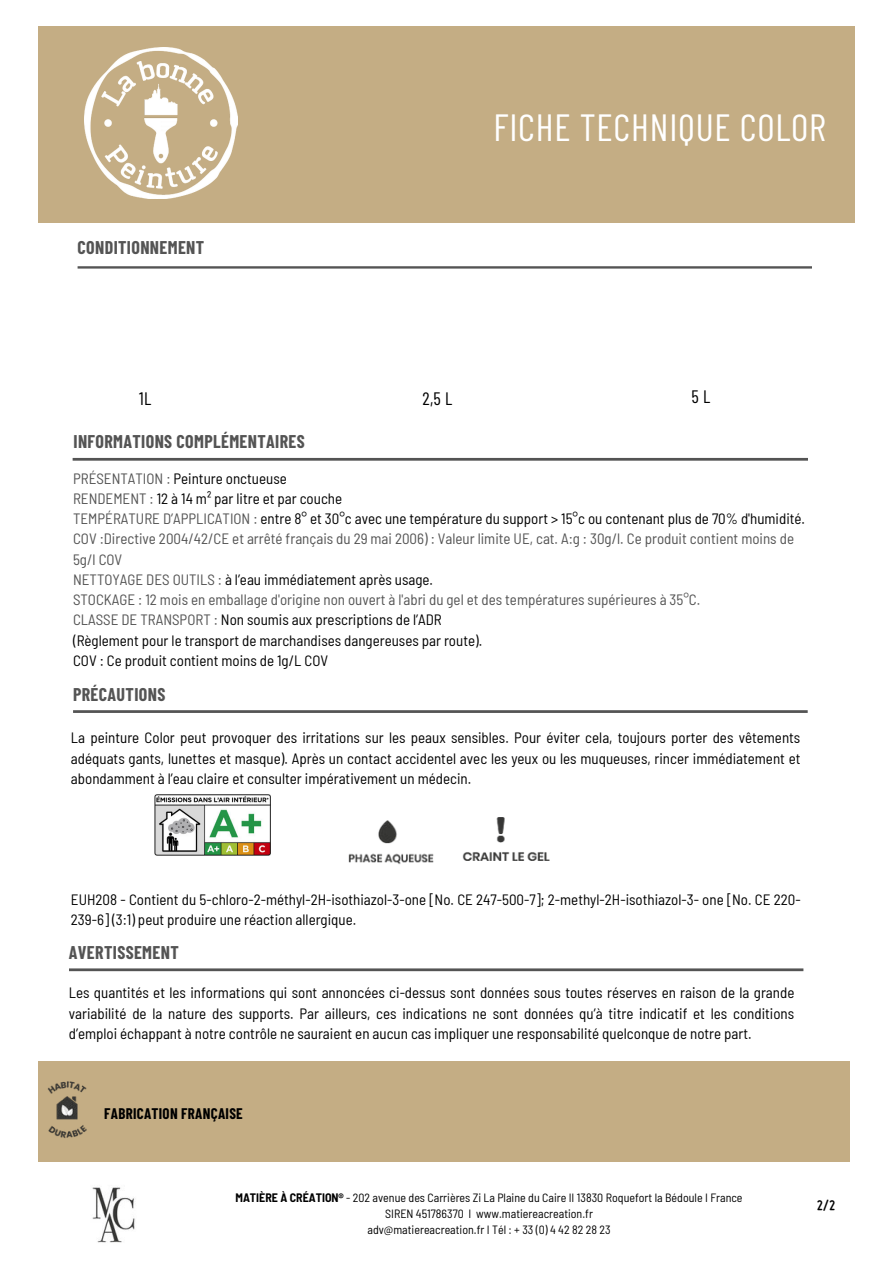
<style>
.page{position:relative;width:893px;height:1264px;background:#fff}
.page>*{position:absolute;margin:0;border:0;box-sizing:border-box;transform-origin:0 0}
.t1{font:37.8px "Barlow Condensed";letter-spacing:.02em;color:#fff}
.t2{font:700 18px "Barlow Condensed";letter-spacing:.02em;color:#545454}
.t3{font:18px "Barlow Condensed";color:#000}
.t4{font:semi-condensed 15px/20.2px "Barlow";color:#000;text-align:justify}
.t5{font:semi-condensed 15px/20.2px "Barlow";color:#545454}
.t6{font:700 15px "Barlow Condensed";letter-spacing:.02em;color:#000}
.t7{font:700 15px "Miso";color:#000}
.t8{font:semi-condensed 12px/16px "Barlow";color:#000;text-align:center}
.s1{color:#000}
.s2{font-weight:700}
</style>
<div class="page">
<div style="left:38px;top:27px;width:816px;height:196px;background:#c4ad84"></div>
<img style="left:85px;top:48px;width:153px;height:150px">
<svg style="left:73px;top:458px;width:734px;height:2px"></svg>
<svg style="left:69px;top:968px;width:734px;height:3px"></svg>
<div style="left:38px;top:1061px;width:812px;height:100px;background:#c4ad84"></div>
<img style="left:154px;top:794px;width:116px;height:61px">
<img style="left:92px;top:1187px;width:43px;height:56px">
<svg style="left:73px;top:710px;width:734px;height:3px"></svg>
<img style="left:462px;top:817px;width:88px;height:44px">
<img style="left:348px;top:820px;width:86px;height:45px">
<img style="left:47px;top:1081px;width:40px;height:57px">
<svg style="left:78px;top:266px;width:734px;height:2px"></svg>
<p class="t2" style="left:78px;top:234px;width:128px">CONDITIONNEMENT</p>
<h1 class="t1" style="left:493px;top:101px;width:334px">FICHE TECHNIQUE COLOR</h1>
<p class="t3" style="left:139px;top:385px;width:14px">1L</p>
<p class="t3" style="left:422px;top:385px;width:31px">2,5 L</p>
<p class="t3" style="left:691px;top:383px;width:20px">5 L</p>
<p class="t2" style="left:73px;top:428px;width:233px">INFORMATIONS COMPLÉMENTAIRES</p>
<p class="t5" style="left:73px;top:467px;width:733px">PRÉSENTATION : <span class="s1">Peinture onctueuse<br></span>RENDEMENT : <span class="s1">12 à 14 m² par litre et par couche<br></span>TEMPÉRATURE D’APPLICATION : <span class="s1">entre 8° et 30°c avec une température du support &gt; 15°c ou contenant plus de 70% d'humidité.<br></span>COV :Directive 2004/42/CE et arrêté français du 29 mai 2006) : Valeur limite UE, cat. A:g : 30g/l. Ce produit contient moins de 5g/l COV<br>NETTOYAGE DES OUTILS : <span class="s1">à l’eau immédiatement après usage.<br></span>STOCKAGE : 12 mois en emballage d'origine non ouvert à l'abri du gel et des températures supérieures à 35°C.<br>CLASSE DE TRANSPORT : <span class="s1">Non soumis aux prescriptions de l’ADR<br>(Règlement pour le transport de marchandises dangereuses par route).<br>COV : Ce produit contient moins de 1g/L COV</span></p>
<p class="t2" style="left:73px;top:681px;width:94px">PRÉCAUTIONS</p>
<p class="t4" style="left:71px;top:726px;width:731px">La peinture Color peut provoquer des irritations sur les peaux sensibles. Pour éviter cela, toujours porter des vêtements adéquats gants, lunettes et masque). Après un contact accidentel avec les yeux ou les muqueuses, rincer immédiatement et abondamment à l’eau claire et consulter impérativement un médecin.</p>
<p class="t4" style="left:71px;top:888px;width:731px">EUH208 - Contient du 5-chloro-2-méthyl-2H-isothiazol-3-one [No. CE 247-500-7]; 2-methyl-2H-isothiazol-3- one [No. CE 220-<br>239-6] (3:1) peut produire une réaction allergique.</p>
<p class="t2" style="left:69px;top:939px;width:111px">AVERTISSEMENT</p>
<p class="t4" style="left:69px;top:981px;width:727px">Les quantités et les informations qui sont annoncées ci-dessus sont données sous toutes réserves en raison de la grande variabilité de la nature des supports. Par ailleurs, ces indications ne sont données qu’à titre indicatif et les conditions d’emploi échappant à notre contrôle ne sauraient en aucun cas impliquer une responsabilité quelconque de notre part.</p>
<p class="t6" style="left:104px;top:1102px;width:140px">FABRICATION FRANÇAISE</p>
<p class="t8" style="left:235px;top:1188px;width:508px"><span class="s2">MATIÈRE À CRÉATION®</span> - 202 avenue des Carrières Zi La Plaine du Caire II 13830 Roquefort la Bédoule I France<br>SIREN 451786370 I www.matiereacreation.fr<br>adv@matiereacreation.fr I Tél : + 33 (0) 4 42 82 28 23</p>
<p class="t7" style="left:816px;top:1196px;width:20px">2/2</p>
</div>
